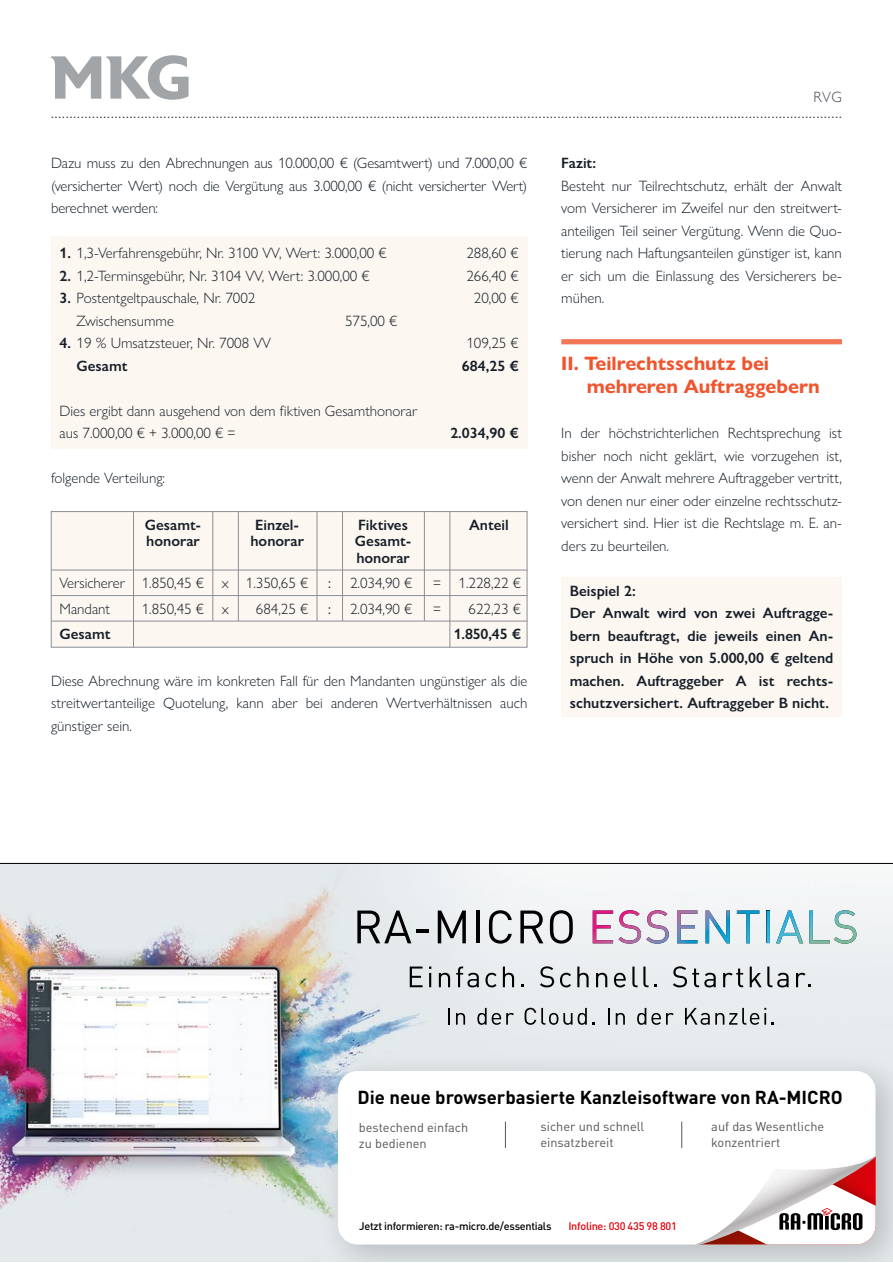
<style>
.page{position:relative;width:893px;height:1263px;background:#fff}
.page>*{position:absolute;margin:0;border:0;box-sizing:border-box;transform-origin:0 0}
.t1{font:700 19.5px/22.5px "Gill Sans Nova";color:#f0542d}
.t2{font:700 18.6px "DIN Pro";color:#000}
.t3{font:300 15px/22.5px "Gill Sans Nova";color:#151f28}
.t4{font:600 15px/22.5px "Gill Sans Nova";color:#151f28}
.t5{font:300 15px "Gill Sans Nova";color:#444b53}
.t6{font:15px/25.5px "Gill Sans Nova";color:#151f28}
.t7{font:13.5px "Gill Sans Nova";color:#151f28}
.t8{font:12.75px/16.2px "DIN Pro";color:#565655}
.t9{font:500 10.95px "DIN Pro";letter-spacing:-.025em;color:#000}
.t10{font:500 10.95px "DIN Pro";letter-spacing:-.025em;color:#e3000b}
.s1{font-weight:600}
</style>
<div class="page">
<div style="left:51px;top:236px;width:476px;height:213px;background:#fdf7f2"></div>
<div style="left:561px;top:577px;width:281px;height:139px;background:#fdf7f2"></div>
<img style="left:0;top:864px;width:893px;height:397px">
<img style="left:306px;top:1039px;width:587px;height:222px">
<svg style="left:338px;top:1071px;width:538px;height:173px"></svg>
<svg style="left:695px;top:1155px;width:181px;height:89px"></svg>
<svg style="left:505px;top:1122px;width:1px;height:26px"></svg>
<svg style="left:681px;top:1122px;width:1px;height:26px"></svg>
<svg style="left:410px;top:966px;width:13px;height:21px"></svg>
<svg style="left:429px;top:966px;width:2px;height:21px"></svg>
<svg style="left:439px;top:973px;width:11px;height:14px"></svg>
<svg style="left:456px;top:966px;width:23px;height:21px"></svg>
<svg style="left:485px;top:973px;width:11px;height:14px"></svg>
<svg style="left:503px;top:966px;width:11px;height:21px"></svg>
<svg style="left:540px;top:966px;width:14px;height:21px"></svg>
<svg style="left:560px;top:973px;width:11px;height:14px"></svg>
<svg style="left:577px;top:966px;width:12px;height:21px"></svg>
<svg style="left:596px;top:973px;width:11px;height:14px"></svg>
<svg style="left:614px;top:973px;width:12px;height:14px"></svg>
<svg style="left:632px;top:966px;width:16px;height:21px"></svg>
<svg style="left:673px;top:966px;width:43px;height:21px"></svg>
<svg style="left:723px;top:968px;width:20px;height:19px"></svg>
<svg style="left:750px;top:966px;width:39px;height:21px"></svg>
<svg style="left:796px;top:973px;width:15px;height:14px"></svg>
<svg style="left:357px;top:910px;width:72px;height:33px;background:#a9acaf"></svg>
<svg style="left:438px;top:910px;width:28px;height:33px"></svg>
<hr style="left:476px;top:910px;width:4px;height:33px;background:#000">
<svg style="left:489px;top:910px;width:23px;height:34px"></svg>
<svg style="left:520px;top:910px;width:23px;height:33px"></svg>
<svg style="left:550px;top:910px;width:23px;height:34px"></svg>
<svg style="left:593px;top:910px;width:76px;height:34px"></svg>
<svg style="left:677px;top:910px;width:20px;height:33px"></svg>
<svg style="left:706px;top:910px;width:24px;height:33px"></svg>
<svg style="left:737px;top:910px;width:22px;height:33px"></svg>
<svg style="left:766px;top:910px;width:4px;height:33px"></svg>
<svg style="left:776px;top:910px;width:27px;height:33px"></svg>
<svg style="left:809px;top:910px;width:47px;height:34px"></svg>
<svg style="left:448px;top:1008px;width:2px;height:17px"></svg>
<svg style="left:456px;top:1013px;width:9px;height:12px"></svg>
<svg style="left:477px;top:1008px;width:37px;height:17px"></svg>
<svg style="left:525px;top:1008px;width:47px;height:17px"></svg>
<svg style="left:578px;top:1008px;width:17px;height:17px"></svg>
<svg style="left:608px;top:1008px;width:2px;height:17px"></svg>
<svg style="left:616px;top:1013px;width:9px;height:12px"></svg>
<svg style="left:637px;top:1008px;width:37px;height:17px"></svg>
<svg style="left:685px;top:1008px;width:81px;height:17px"></svg>
<hr style="left:0;top:863px;width:893px;height:1px;background:#000">
<svg style="left:51px;top:55px;width:138px;height:45px"></svg>
<div style="left:51px;top:511px;width:476px;height:136px;background:#fdf7f2;border:1px solid #8a8f94"></div>
<hr style="left:51px;top:570px;width:476px;height:1px;background:#8a8f94">
<hr style="left:51px;top:595px;width:476px;height:1px;background:#8a8f94">
<hr style="left:51px;top:621px;width:476px;height:1px;background:#8a8f94">
<hr style="left:133px;top:511px;width:1px;height:136px;background:#8a8f94">
<hr style="left:213px;top:511px;width:1px;height:110px;background:#8a8f94">
<hr style="left:238px;top:511px;width:1px;height:110px;background:#8a8f94">
<hr style="left:317px;top:511px;width:1px;height:110px;background:#8a8f94">
<hr style="left:342px;top:511px;width:1px;height:110px;background:#8a8f94">
<hr style="left:424px;top:511px;width:1px;height:110px;background:#8a8f94">
<hr style="left:450px;top:511px;width:1px;height:136px;background:#8a8f94">
<div style="left:561px;top:339px;width:281px;height:5px;background:#f37657"></div>
<p class="t5" style="left:813px;top:88px;width:30px">RVG</p>
<p class="t7" style="left:51px;top:105px;width:792px">...................................................................................................................................................................................................................</p>
<p class="t4" style="left:561px;top:152px;width:36px">Fazit:</p>
<p class="t3" style="left:561px;top:174px;width:282px;text-align:justify">Besteht nur Teilrechtschutz, erhält der Anwalt vom Versicherer im Zweifel nur den streitwert&shy;anteiligen Teil seiner Vergütung. Wenn die Quo&shy;tierung nach Haftungsanteilen günstiger ist, kann er sich um die Einlassung des Versicherers be&shy;mühen.</p>
<p class="t3" style="left:51px;top:152px;width:478px;text-align:justify">Dazu muss zu den Abrechnungen aus 10.000,00 € (Gesamtwert) und 7.000,00 € (versicherter Wert) noch die Vergütung aus 3.000,00 € (nicht versicherter Wert) berechnet werden:</p>
<p class="t3" style="left:60px;top:242px;width:329px"><span class="s1">1.</span> 1,3-Verfahrensgebühr, Nr. 3100 VV, Wert: 3.000,00 €</p>
<p class="t3" style="left:466px;top:242px;width:54px">288,60 €</p>
<p class="t3" style="left:60px;top:264px;width:312px"><span class="s1">2.</span> 1,2-Terminsgebühr, Nr. 3104 VV, Wert: 3.000,00 €</p>
<p class="t3" style="left:466px;top:264px;width:54px">266,40 €</p>
<p class="t3" style="left:60px;top:287px;width:197px"><span class="s1">3.</span> Postentgeltpauschale, Nr. 7002</p>
<p class="t3" style="left:474px;top:287px;width:46px">20,00 €</p>
<p class="t3" style="left:77px;top:309px;width:99px">Zwischensumme</p>
<p class="t3" style="left:345px;top:309px;width:54px">575,00 €</p>
<p class="t3" style="left:60px;top:332px;width:213px"><span class="s1">4.</span> 19 % Umsatzsteuer, Nr. 7008 VV</p>
<p class="t3" style="left:466px;top:332px;width:54px">109,25 €</p>
<p class="t4" style="left:77px;top:354px;width:53px">Gesamt</p>
<p class="t4" style="left:462px;top:354px;width:58px">684,25 €</p>
<p class="t3" style="left:60px;top:399px;width:359px">Dies ergibt dann ausgehend von dem fiktiven Gesamthonorar aus 7.000,00 € + 3.000,00 € =</p>
<h1 class="t1" style="left:587px;top:352px;width:234px;text-indent:-26px">II. Teilrechtsschutz bei mehreren Auftraggebern</h1>
<p class="t4" style="left:450px;top:422px;width:70px">2.034,90 €</p>
<p class="t3" style="left:561px;top:422px;width:282px;text-align:justify">In der höchstrichterlichen Rechtsprechung ist bisher noch nicht geklärt, wie vorzugehen ist, wenn der Anwalt mehrere Auftraggeber vertritt, von denen nur einer oder einzelne rechtsschutz&shy;versichert sind. Hier ist die Rechtslage m. E. an&shy;ders zu beurteilen.</p>
<p class="t4" style="left:570px;top:579px;width:265px">Beispiel 2:<br>Der Anwalt wird von zwei Auftragge&shy;bern beauftragt, die jeweils einen An&shy;spruch in Höhe von 5.000,00 € geltend machen. Auftraggeber A ist rechts&shy;schutzversichert. Auftraggeber B nicht.</p>
<p class="t3" style="left:51px;top:467px;width:116px">folgende Verteilung:</p>
<p class="t4" style="left:145px;top:516px;width:58px;line-height:16.5px">Gesamt&shy;honorar</p>
<p class="t4" style="left:250px;top:516px;width:55px;line-height:16.5px;text-align:center">Einzel&shy;honorar</p>
<p class="t4" style="left:355px;top:516px;width:58px;line-height:16.5px">Fiktives<br>Gesamt&shy;honorar</p>
<p class="t4" style="left:469px;top:513px;width:41px">Anteil</p>
<p class="t3" style="left:142px;top:570px;width:64px;line-height:25.5px">1.850,45 €<br>1.850,45 €</p>
<p class="t3" style="left:222px;top:570px;width:9px;line-height:25.5px">x x</p>
<p class="t6" style="left:328px;top:570px;width:4px">: :</p>
<p class="t3" style="left:433px;top:570px;width:9px;line-height:25.5px">= =</p>
<p class="t3" style="left:246px;top:570px;width:64px;line-height:25.5px;text-align:right">1.350,65 €<br>684,25 €</p>
<p class="t3" style="left:350px;top:570px;width:64px;line-height:25.5px">2.034,90 €<br>2.034,90 €</p>
<p class="t3" style="left:458px;top:570px;width:64px;line-height:25.5px;text-align:right">1.228,22 €<br>622,23 €</p>
<p class="t4" style="left:454px;top:623px;width:69px">1.850,45 €</p>
<p class="t3" style="left:60px;top:570px;width:67px;line-height:25.5px">Versicherer<br>Mandant</p>
<p class="t4" style="left:60px;top:623px;width:53px">Gesamt</p>
<p class="t3" style="left:51px;top:669px;width:478px;text-align:justify">Diese Abrechnung wäre im konkreten Fall für den Mandanten ungünstiger als die streitwertanteilige Quotelung, kann aber bei anderen Wertverhältnissen auch günstiger sein.</p>
<p class="t2" style="left:358px;top:1083px;width:487px">Die neue browserbasierte Kanzleisoftware von RA-MICRO</p>
<p class="t8" style="left:359px;top:1118px;width:111px">bestechend einfach zu bedienen</p>
<p class="t8" style="left:540px;top:1118px;width:105px">sicher und schnell einsatzbereit</p>
<p class="t8" style="left:711px;top:1118px;width:114px">auf das Wesentliche konzentriert</p>
<p class="t9" style="left:359px;top:1217px;width:194px">Jetzt informieren: ra-micro.de/essentials</p>
<p class="t10" style="left:568px;top:1218px;width:110px">Infoline: 030 435 98 801</p>
</div>
